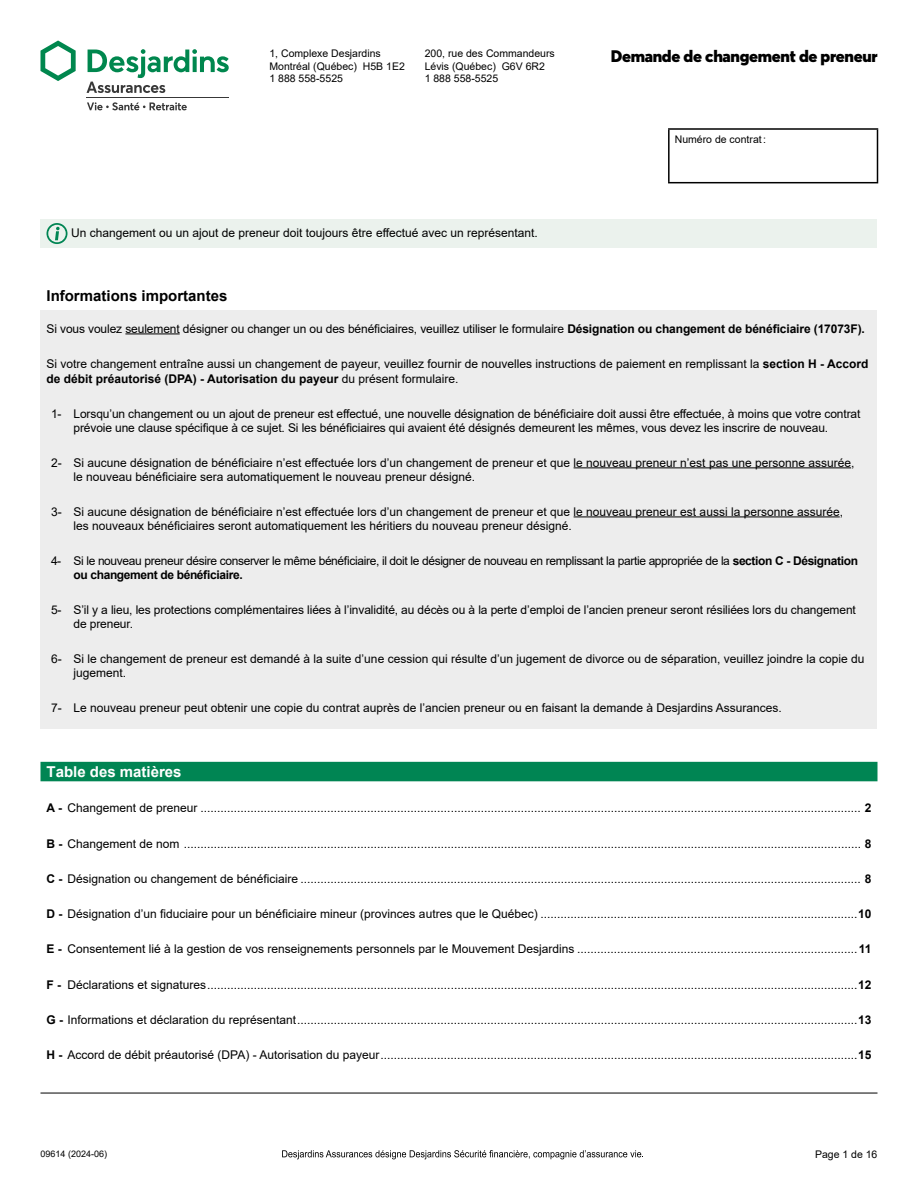
<style>
.page{position:relative;width:918px;height:1188px;background:#fff}
.page>*{position:absolute;margin:0;border:0;box-sizing:border-box;transform-origin:0 0}
.t1{font:900 16.5px "Nykpny Mgttxy Desjardins Sans";letter-spacing:-.02em;color:#000}
.t2{font:700 15px "Ldnqfm Nfthlk Arial";color:#000}
.t3{font:700 15px "Ldnqfm Nfthlk Arial";color:#fff}
.t4{font:12px/14.4px "Glftmw Ksdxvh Arial";color:#000}
.t5{font:12px "Glftmw Ksdxvh Arial";letter-spacing:-.03em;color:#000}
.t6{font:700 12px "Qpfqmq Wdhkgp Arial";color:#000}
.t7{font:700 12px "Qpfqmq Wdhkgp Arial";letter-spacing:-.03em;color:#000}
.t8{font:10.5px/12.6px "Cbfkyh Bbdsfn Arial";color:#000}
.t9{font:9px "Cbfkyh Bbdsfn Arial";color:#000}
.s1{font-family:"Cbfkyh Bbdsfn Arial"}
.s2{font-family:"Qpfqmq Wdhkgp Arial";font-weight:700}
.s3{font-family:"Ldnqfm Nfthlk Arial";font-weight:700}
.s4{font-family:"Glftmw Ksdxvh Arial";font-weight:400}
</style>
<div class="page">
<svg style="left:282px;top:1150px;width:361px;height:9px"></svg>
<div style="left:40px;top:219px;width:838px;height:29px;background:#ebf2ed"></div>
<hr style="left:668px;top:128px;width:210px;height:2px;background:#000">
<hr style="left:668px;top:130px;width:2px;height:52px;background:#000">
<hr style="left:877px;top:130px;width:1px;height:52px;background:#000">
<hr style="left:668px;top:182px;width:210px;height:1px;background:#000">
<svg style="left:47px;top:223px;width:21px;height:21px"></svg>
<div style="left:40px;top:310px;width:838px;height:419px;background:#ededed"></div>
<hr style="left:125px;top:333px;width:55px;height:1px;background:#000">
<hr style="left:574px;top:467px;width:277px;height:1px;background:#000">
<hr style="left:574px;top:516px;width:266px;height:1px;background:#000">
<svg style="left:87px;top:102px;width:100px;height:8px"></svg>
<hr style="left:87px;top:97px;width:142px;height:1px;background:#383838">
<svg style="left:40px;top:40px;width:36px;height:41px"></svg>
<svg style="left:87px;top:49px;width:142px;height:44px"></svg>
<div style="left:40px;top:762px;width:838px;height:19px;background:#008553"></div>
<hr style="left:40px;top:1093px;width:838px;height:1px;background:#000">
<p class="t8" style="left:269px;top:47px;width:137px">1, Complexe Desjardins<br>Montréal (Québec) H5B 1E2<br>1 888 558-5525</p>
<p class="t8" style="left:425px;top:47px;width:132px">200, rue des Commandeurs<br>Lévis (Québec) G6V 6R2<br>1 888 558-5525</p>
<p class="t4" style="left:71px;top:226px;width:468px">Un changement ou un ajout de preneur doit toujours être effectué avec un représentant.</p>
<h1 class="t1" style="left:611px;top:46px;width:268px">Demande de changement de preneur</h1>
<p class="t8" style="left:675px;top:133px;width:93px">Numéro de contrat:</p>
<p class="t2" style="left:47px;top:285px;width:182px">Informations importantes</p>
<p class="t4" style="left:47px;top:321px;width:820px"><span class="s1">Si vous voulez seulement</span> désigner ou changer un ou des bénéficiaires, veuillez utiliser le formulaire <span class="s2">Désignation ou changement de bénéficiaire (17073F).</span></p>
<p class="t4" style="left:47px;top:356px;width:823px">Si votre changement entraîne aussi un changement de payeur, veuillez fournir de nouvelles instructions de paiement en remplissant la <span class="s3">section H - Accord</span></p>
<p class="t6" style="left:47px;top:370px;width:414px">de débit préautorisé (DPA) - Autorisation du payeur <span class="s4">du présent formulaire.</span></p>
<p class="t4" style="left:74px;top:406px;width:788px;text-indent:-22px"><span class="s1">1-</span> Lorsqu’un changement ou un ajout de preneur est effectué, une nouvelle désignation de bénéficiaire doit aussi être effectuée, à moins que votre contrat prévoie une clause spécifique à ce sujet. Si les bénéficiaires qui avaient été désignés demeurent les mêmes, vous devez les inscrire de nouveau.</p>
<p class="t4" style="left:74px;top:455px;width:782px;text-indent:-23px"><span class="s1">2-</span> Si aucune désignation de bénéficiaire n’est effectuée lors d’un changement de preneur et que <span class="s1">le nouveau preneur n’est pas une personne assurée, </span>le nouveau bénéficiaire sera automatiquement le nouveau preneur désigné.</p>
<p class="t4" style="left:74px;top:504px;width:771px;text-indent:-23px"><span class="s1">3-</span> Si aucune désignation de bénéficiaire n’est effectuée lors d’un changement de preneur et que <span class="s1">le nouveau preneur est aussi la personne assurée, </span>les nouveaux bénéficiaires seront automatiquement les héritiers du nouveau preneur désigné.</p>
<p class="t5" style="left:51px;top:552px;width:809px"><span class="s1">4-</span> Si le nouveau preneur désire conserver le même bénéficiaire, il doit le désigner de nouveau en remplissant la partie appropriée de la <span class="s3">section C - Désignation</span></p>
<p class="t7" style="left:74px;top:566px;width:171px">ou changement de bénéficiaire.</p>
<p class="t4" style="left:74px;top:602px;width:784px;text-indent:-22px"><span class="s1">5-</span> S’il y a lieu, les protections complémentaires liées à l’invalidité, au décès ou à la perte d’emploi de l’ancien preneur seront résiliées lors du changement de preneur.</p>
<p class="t4" style="left:74px;top:651px;width:793px;text-indent:-22px"><span class="s1">6-</span> Si le changement de preneur est demandé à la suite d’une cession qui résulte d’un jugement de divorce ou de séparation, veuillez joindre la copie du jugement.</p>
<p class="t4" style="left:51px;top:700px;width:732px"><span class="s1">7-</span> Le nouveau preneur peut obtenir une copie du contrat auprès de l’ancien preneur ou en faisant la demande à Desjardins Assurances.</p>
<p class="t3" style="left:47px;top:761px;width:137px">Table des matières</p>
<p class="t4" style="left:47px;top:801px;width:826px"><span class="s3">A -</span> <span class="s1">Changement de preneur</span> ...................................................................................................................................................................................................... <span class="s3">2</span></p>
<p class="t4" style="left:47px;top:836px;width:826px"><span class="s3">B -</span> <span class="s1">Changement de nom</span> ........................................................................................................................................................................................................... <span class="s3">8</span></p>
<p class="t4" style="left:47px;top:871px;width:826px"><span class="s3">C -</span> Désignation ou changement de bénéficiaire ........................................................................................................................................................................ <span class="s3">8</span></p>
<p class="t4" style="left:47px;top:907px;width:826px"><span class="s3">D -</span> Désignation d’un fiduciaire pour un bénéficiaire mineur (provinces autres que le Québec) ...............................................................................................<span class="s2">10</span></p>
<p class="t4" style="left:47px;top:942px;width:826px"><span class="s3">E -</span> Consentement lié à la gestion de vos renseignements personnels par le Mouvement Desjardins ....................................................................................<span class="s2">11</span></p>
<p class="t4" style="left:47px;top:977px;width:826px"><span class="s2">F -</span> <span class="s1">Déclarations et signatures</span> ...................................................................................................................................................................................................<span class="s2">12</span></p>
<p class="t4" style="left:47px;top:1012px;width:826px"><span class="s3">G -</span> Informations et déclaration du représentant ........................................................................................................................................................................<span class="s2">13</span></p>
<p class="t4" style="left:47px;top:1048px;width:826px"><span class="s3">H -</span> Accord de débit préautorisé (DPA) - Autorisation du payeur ...............................................................................................................................................<span class="s2">15</span></p>
<p class="t9" style="left:40px;top:1147px;width:68px">09614 (2024-06)</p>
<p class="t8" style="left:815px;top:1148px;width:64px">Page 1 de 16</p>
</div>
